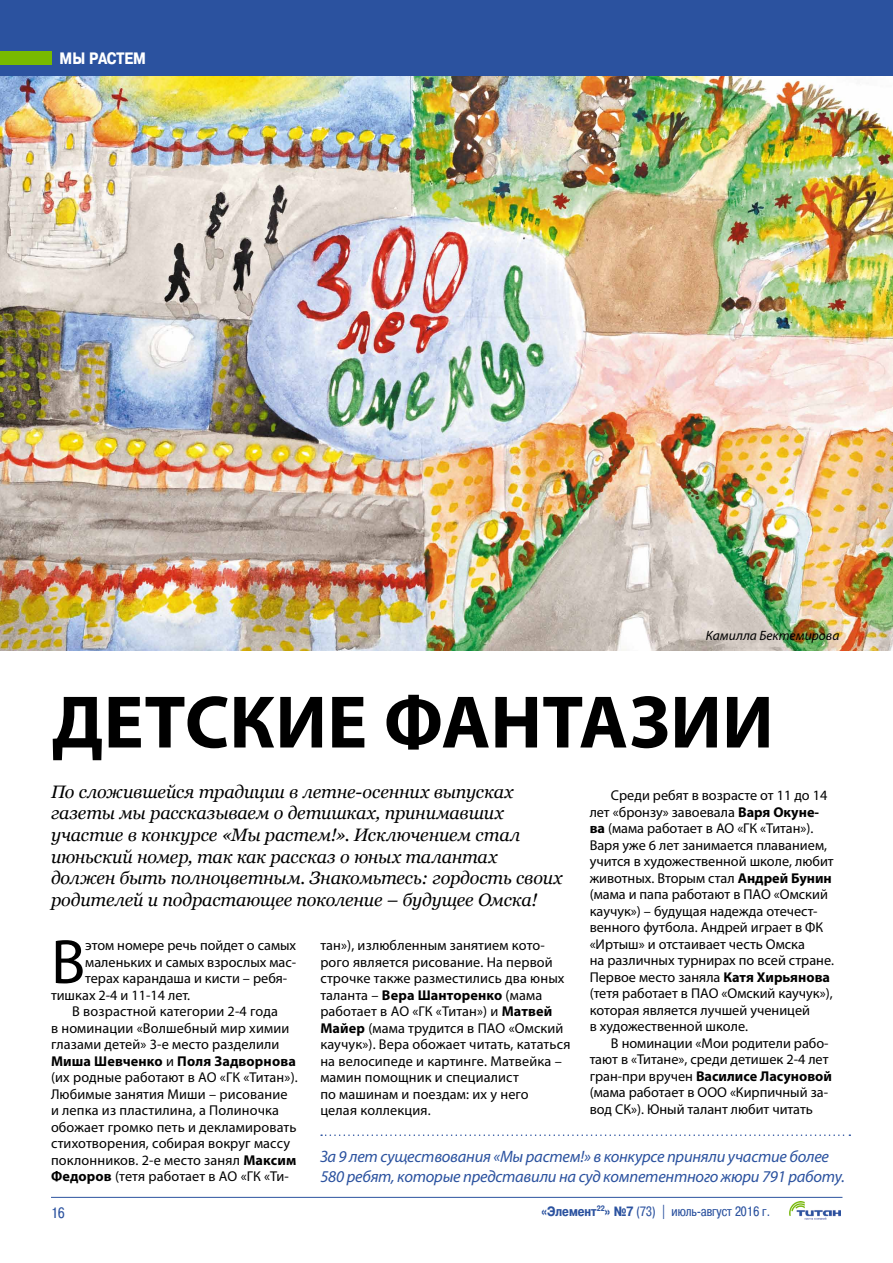
<style>
.page{position:relative;width:893px;height:1263px;background:#fff}
.page>*{position:absolute;margin:0;border:0;box-sizing:border-box;transform-origin:0 0}
.t1{font:700 75px "Myriad Pro";color:#000}
.t2{font:63.15px "Myriad Pro";color:#000}
.t3{font:italic 18px/21.6px "Georgia";letter-spacing:-.01em;color:#000}
.t4{font:italic 16.5px/19.8px "Myriad Pro";letter-spacing:-.015em;color:#2b529f}
.t5{font:700 16.5px "Pragmatica Condensed Cyr";color:#fff}
.t6{font:15px "Pragmatica Condensed Cyr";color:#2b529f}
.t7{font:14.25px/16.5px "Myriad Pro";color:#000}
.t8{font:700 14.25px "Myriad Pro";letter-spacing:.01em;color:#000}
.t9{font:13.5px "Pragmatica Condensed Cyr";color:#2b529f}
.t10{font:italic 13.5px "Myriad Pro";color:#000}
.s1{font-weight:700}
.s2{font-weight:400}
</style>
<div class="page">
<div style="left:0;top:0;width:893px;height:77px;background:#2b529f"></div>
<div style="left:0;top:51px;width:51px;height:13px;background:#78ba00"></div>
<hr style="left:51px;top:1197px;width:791px;height:1px;background:#2b529f">
<img style="left:790px;top:1201px;width:51px;height:18px">
<img style="left:0;top:77px;width:893px;height:574px">
<svg style="left:321px;top:1134px;width:529px;height:2px"></svg>
<p class="t5" style="left:60px;top:49px;width:68px">мы растем</p>
<p class="t10" style="left:706px;top:628px;width:135px">Камилла Бектемирова</p>
<h1 class="t1" style="left:52px;top:673px;width:380px">Детские фантаз</h1>
<h1 class="t1" style="left:670px;top:673px;width:105px">ии</h1>
<p class="t3" style="left:51px;top:781px;width:513px">По сложившейся традиции в летне-осенних выпусках газеты мы рассказываем о детишках, принимавших участие в конкурсе «Мы растем!». Исключением стал июньский номер, так как рассказ о юных талантах должен быть полноцветным. Знакомьтесь: гордость своих родителей и подрастающее поколение – будущее Омска!</p>
<p class="t7" style="left:320px;top:937px;width:252px">тан»), излюбленным занятием кото&shy;рого является рисование. На первой строчке также разместились два юных таланта – <span class="s1">Вера Шанторенко</span> (мама работает в АО «ГК «Титан») и <span class="s1">Матвей<br>Майер</span> (мама трудится в ПАО «Омский каучук»). Вера обожает читать, кататься на велосипеде и картинге. Матвейка – мамин помощник и специалист<br>по машинам и поездам: их у него<br>целая коллекция.</p>
<p class="t7" style="left:590px;top:787px;width:246px;text-indent:21px">Среди ребят в возрасте от 11 до 14 лет «бронзу» завоевала <span class="s1">Варя Окуне&shy;ва</span> (мама работает в АО «ГК «Титан»).<br>Варя уже 6 лет занимается плаванием, учится в художественной школе, любит животных. Вторым стал <span class="s1">Андрей Бунин </span>(мама и папа работают в ПАО «Омский каучук») – будущая надежда отечест&shy;венного футбола. Андрей играет в ФК «Иртыш» и отстаивает честь Омска<br>на различных турнирах по всей стране.<br>Первое место заняла <span class="s1">Катя Хирьянова </span>(тетя работает в ПАО «Омский каучук»), которая является лучшей ученицей<br>в художественной школе.</p>
<p class="t7" style="left:590px;top:1035px;width:244px;text-indent:21px">В номинации «Мои родители рабо&shy;тают в «Титане», среди детишек 2-4 лет гран-при вручен <span class="s1">Василисе Ласуновой </span>(мама работает в ООО «Кирпичный за&shy;вод СК»). Юный талант любит читать</p>
<p class="t4" style="left:320px;top:1147px;width:526px">За 9 лет существования «Мы растем!» в конкурсе приняли участие более<br>580 ребят, которые представили на суд компетентного жюри 791 работу.</p>
<h2 class="t2" style="left:51px;top:923px;width:36px">В</h2>
<p class="t7" style="left:85px;top:937px;width:212px">этом номере речь пойдет о самых</p>
<p class="t7" style="left:85px;top:953px;width:212px">маленьких и самых взрослых мас-</p>
<p class="t7" style="left:85px;top:970px;width:204px">терах карандаша и кисти – ребя-</p>
<p class="t7" style="left:51px;top:986px;width:141px">тишках 2-4 и 11-14 лет.</p>
<p class="t7" style="left:72px;top:1003px;width:207px">В возрастной категории 2-4 года</p>
<p class="t7" style="left:51px;top:1019px;width:240px">в номинации «Волшебный мир химии</p>
<p class="t7" style="left:51px;top:1036px;width:230px">глазами детей» 3-е место разделили</p>
<p class="t8" style="left:51px;top:1051px;width:246px">Миша Шевченко <span class="s2">и</span> Поля Задворнова</p>
<p class="t7" style="left:51px;top:1069px;width:248px">(их родные работают в АО «ГК «Титан»).</p>
<p class="t7" style="left:51px;top:1085px;width:238px">Любимые занятия Миши – рисование</p>
<p class="t7" style="left:51px;top:1102px;width:230px">и лепка из пластилина, а Полиночка</p>
<p class="t7" style="left:51px;top:1118px;width:247px">обожает громко петь и декламировать</p>
<p class="t7" style="left:51px;top:1135px;width:241px">стихотворения, собирая вокруг массу</p>
<p class="t7" style="left:51px;top:1151px;width:247px">поклонников. 2-е место занял <span class="s1">Максим</span></p>
<p class="t7" style="left:51px;top:1168px;width:239px"><span class="s1">Федоров</span> (тетя работает в АО «ГК «Ти-</p>
<p class="t6" style="left:51px;top:1204px;width:15px">16</p>
<p class="t9" style="left:541px;top:1203px;width:230px"><span class="s1">«Элемент</span><sup>22</sup><span class="s1">» №7</span> (73) | июль-август 2016 г.</p>
</div>
